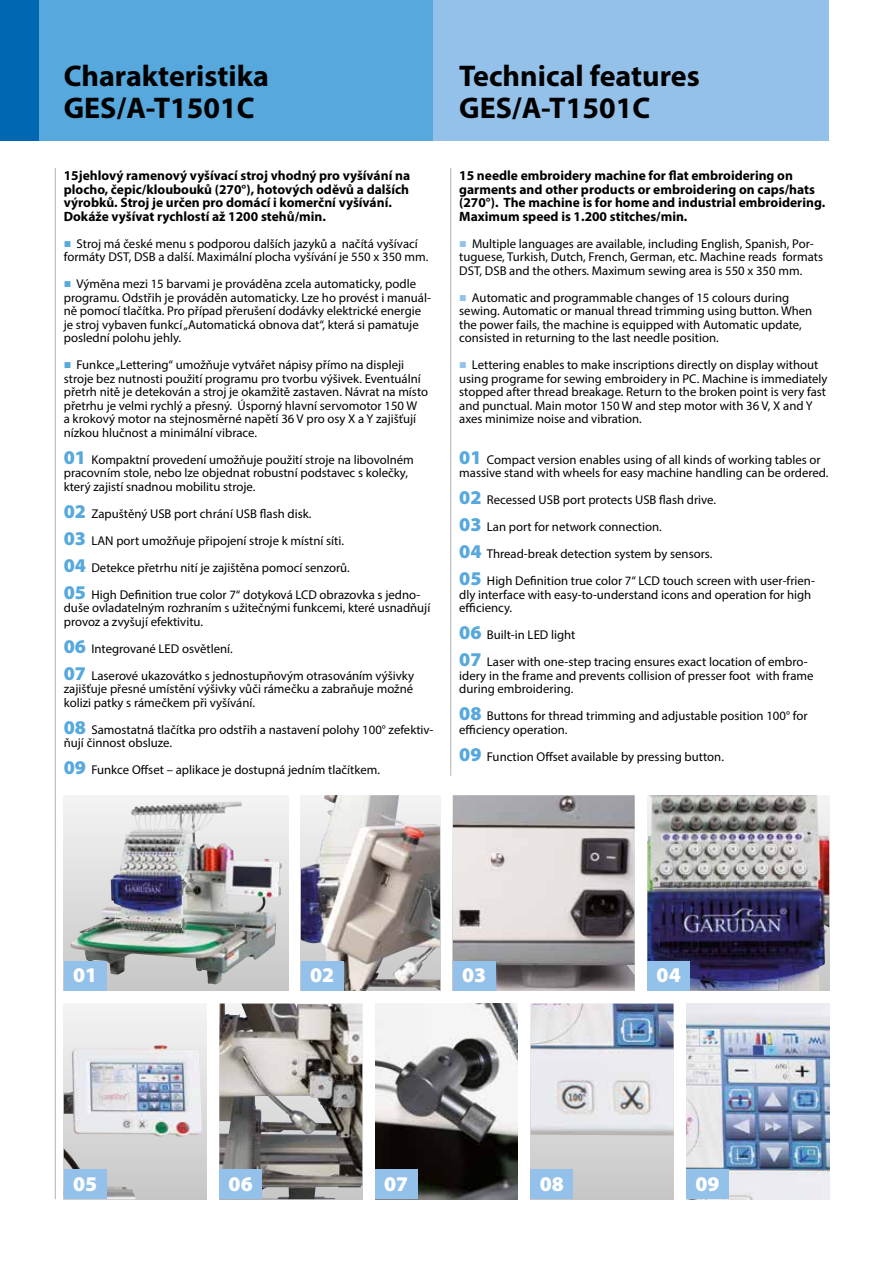
<style>
.page{position:relative;width:893px;height:1263px;background:#fff}
.page>*{position:absolute;margin:0;border:0;box-sizing:border-box;transform-origin:0 0}
.t1{font:700 30px/31.5px "Myriad Pro";color:#000}
.t2{font:900 21px "Myriad Pro";color:#fff}
.t3{font:700 13.5px/13.5px "Myriad Pro";color:#000}
.t4{font:12.75px/13.5px "Myriad Pro";color:#000}
.s1{font-family:"Arial";font-weight:900;color:#56a8dd}
.s2{font-weight:900;font-size:19.5px;color:#56a8dd}
.s3{font-family:"Arial";font-weight:900;color:#94c1e9}
</style>
<div class="page">
<div style="left:0;top:0;width:434px;height:140px;background:#56a8dd"></div>
<div style="left:0;top:0;width:38px;height:140px;background:#0068b3"></div>
<div style="left:434px;top:0;width:395px;height:140px;background:#94c1e9"></div>
<hr style="left:450px;top:168px;width:1px;height:608px;background:#b3b2b2">
<hr style="left:55px;top:168px;width:1px;height:1031px;background:#b3b2b2">
<div style="left:64px;top:1003px;width:143px;height:196px;background:linear-gradient(to bottom,#f4f4f4,#c7c7c7)"></div>
<img style="left:64px;top:1045px;width:138px;height:154px">
<img style="left:219px;top:1003px;width:143px;height:196px">
<img style="left:375px;top:1003px;width:143px;height:196px">
<div style="left:531px;top:1003px;width:143px;height:196px;background:#cfcfcf"></div>
<img style="left:531px;top:1003px;width:143px;height:132px">
<img style="left:686px;top:1003px;width:143px;height:196px">
<div style="left:64px;top:795px;width:224px;height:196px;background:linear-gradient(to bottom,#f4f4f4,#c7c7c7)"></div>
<img style="left:69px;top:802px;width:213px;height:183px">
<img style="left:301px;top:795px;width:139px;height:196px">
<img style="left:453px;top:795px;width:182px;height:196px">
<img style="left:647px;top:795px;width:182px;height:196px">
<div style="left:64px;top:1169px;width:42px;height:30px;background:#94c1e9"></div>
<div style="left:219px;top:1169px;width:43px;height:30px;background:#94c1e9"></div>
<div style="left:375px;top:1169px;width:43px;height:30px;background:#94c1e9"></div>
<div style="left:531px;top:1169px;width:42px;height:30px;background:#94c1e9"></div>
<div style="left:686px;top:1169px;width:43px;height:30px;background:#94c1e9"></div>
<div style="left:64px;top:961px;width:42px;height:30px;background:#94c1e9"></div>
<div style="left:301px;top:961px;width:42px;height:30px;background:#94c1e9"></div>
<div style="left:453px;top:961px;width:42px;height:30px;background:#94c1e9"></div>
<div style="left:647px;top:961px;width:43px;height:30px;background:#94c1e9"></div>
<h1 class="t1" style="left:64px;top:59px;width:207px">Charakteristika<br>GES/A-T1501C</h1>
<h1 class="t1" style="left:459px;top:59px;width:242px">Technical features<br>GES/A-T1501C</h1>
<p class="t3" style="left:64px;top:168px;width:348px">15jehlový ramenový vyšívací stroj vhodný pro vyšívání na plocho, čepic/kloubouků (270°), hotových oděvů a dalších výrobků. Stroj je určen pro domácí i komerční vyšívání.<br>Dokáže vyšívat rychlostí až 1200 stehů/min.</p>
<p class="t4" style="left:64px;top:236px;width:366px"><span class="s1">■</span> Stroj má české menu s podporou dalších jazyků a načítá vyšívací formáty DST, DSB a další. Maximální plocha vyšívání je 550 x 350 mm.</p>
<p class="t4" style="left:64px;top:277px;width:369px"><span class="s1">■</span> Výměna mezi 15 barvami je prováděna zcela automaticky, podle programu. Odstřih je prováděn automaticky. Lze ho provést i manuál&shy;ně pomocí tlačítka. Pro případ přerušení dodávky elektrické energie je stroj vybaven funkcí „Automatická obnova dat“, která si pamatuje poslední polohu jehly.</p>
<p class="t4" style="left:64px;top:358px;width:366px"><span class="s1">■</span> Funkce „Lettering“ umožňuje vytvářet nápisy přímo na displeji stroje bez nutnosti použití programu pro tvorbu výšivek. Eventuální přetrh nitě je detekován a stroj je okamžitě zastaven. Návrat na místo přetrhu je velmi rychlý a přesný. Úsporný hlavní servomotor 150 W<br>a krokový motor na stejnosměrné napětí 36 V pro osy X a Y zajišťují nízkou hlučnost a minimální vibrace.</p>
<p class="t4" style="left:64px;top:452px;width:352px"><span class="s2">01</span> Kompaktní provedení umožňuje použití stroje na libovolném pracovním stole, nebo lze objednat robustní podstavec s kolečky, který zajistí snadnou mobilitu stroje.</p>
<p class="t4" style="left:64px;top:500px;width:358px;line-height:27px"><span class="s2">02</span> Zapuštěný USB port chrání USB flash disk.<br><span class="s2">03</span> LAN port umožňuje připojení stroje k místní síti.<br><span class="s2">04</span> Detekce přetrhu nití je zajištěna pomocí senzorů.<br><span class="s2">05</span> High Definition true color 7“ dotyková LCD obrazovka s jedno-</p>
<p class="t4" style="left:64px;top:601px;width:368px">duše ovladatelným rozhraním s užitečnými funkcemi, které usnadňují provoz a zvyšují efektivitu.</p>
<p class="t4" style="left:64px;top:635px;width:352px;line-height:27px"><span class="s2">06</span> Integrované LED osvětlení.<br><span class="s2">07</span> Laserové ukazovátko s jednostupňovým otrasováním výšivky</p>
<p class="t4" style="left:64px;top:682px;width:351px">zajišťuje přesné umístění výšivky vůči rámečku a zabraňuje možné kolizi patky s rámečkem při vyšívání.</p>
<p class="t4" style="left:64px;top:722px;width:371px"><span class="s2">08</span> Samostatná tlačítka pro odstřih a nastavení polohy 100° zefektiv&shy;ňují činnost obsluze.</p>
<p class="t4" style="left:64px;top:763px;width:318px"><span class="s2">09</span> Funkce Offset – aplikace je dostupná jedním tlačítkem.</p>
<p class="t3" style="left:459px;top:168px;width:367px">15 needle embroidery machine for flat embroidering on garments and other products or embroidering on caps/hats (270°). The machine is for home and industrial embroidering.<br>Maximum speed is 1.200 stitches/min.</p>
<p class="t4" style="left:459px;top:236px;width:365px"><span class="s3">■</span> Multiple languages are available, including English, Spanish, Por&shy;tuguese, Turkish, Dutch, French, German, etc. Machine reads formats<br>DST, DSB and the others. Maximum sewing area is 550 x 350 mm.</p>
<p class="t4" style="left:459px;top:290px;width:355px"><span class="s3">■</span> Automatic and programmable changes of 15 colours during sewing. Automatic or manual thread trimming using button. When the power fails, the machine is equipped with Automatic update, consisted in returning to the last needle position.</p>
<p class="t4" style="left:459px;top:358px;width:370px"><span class="s3">■</span> Lettering enables to make inscriptions directly on display without using programe for sewing embroidery in PC. Machine is immediately stopped after thread breakage. Return to the broken point is very fast and punctual. Main motor 150 W and step motor with 36 V, X and Y axes minimize noise and vibration.</p>
<p class="t4" style="left:459px;top:452px;width:371px"><span class="s2">01</span> Compact version enables using of all kinds of working tables or massive stand with wheels for easy machine handling can be ordered.</p>
<p class="t4" style="left:459px;top:486px;width:357px;line-height:27px"><span class="s2">02</span> Recessed USB port protects USB flash drive.<br><span class="s2">03</span> Lan port for network connection.<br><span class="s2">04</span> Thread-break detection system by sensors.<br><span class="s2">05</span> High Definition true color 7“ LCD touch screen with user-frien-</p>
<p class="t4" style="left:459px;top:587px;width:353px">dly interface with easy-to-understand icons and operation for high efficiency.</p>
<p class="t4" style="left:459px;top:621px;width:350px;line-height:27px"><span class="s2">06</span> Built-in LED light<br><span class="s2">07</span> Laser with one-step tracing ensures exact location of embro-</p>
<p class="t4" style="left:459px;top:668px;width:356px">idery in the frame and prevents collision of presser foot with frame during embroidering.</p>
<p class="t4" style="left:459px;top:709px;width:350px"><span class="s2">08</span> Buttons for thread trimming and adjustable position 100° for efficiency operation.</p>
<p class="t4" style="left:459px;top:749px;width:266px"><span class="s2">09</span> Function Offset available by pressing button.</p>
<h2 class="t2" style="left:73px;top:961px;width:26px">01</h2>
<h2 class="t2" style="left:310px;top:961px;width:26px">02</h2>
<h2 class="t2" style="left:462px;top:961px;width:26px">03</h2>
<h2 class="t2" style="left:657px;top:961px;width:26px">04</h2>
<h2 class="t2" style="left:73px;top:1169px;width:26px">05</h2>
<h2 class="t2" style="left:229px;top:1169px;width:26px">06</h2>
<h2 class="t2" style="left:384px;top:1169px;width:26px">07</h2>
<h2 class="t2" style="left:540px;top:1169px;width:26px">08</h2>
<h2 class="t2" style="left:695px;top:1169px;width:26px">09</h2>
</div>
